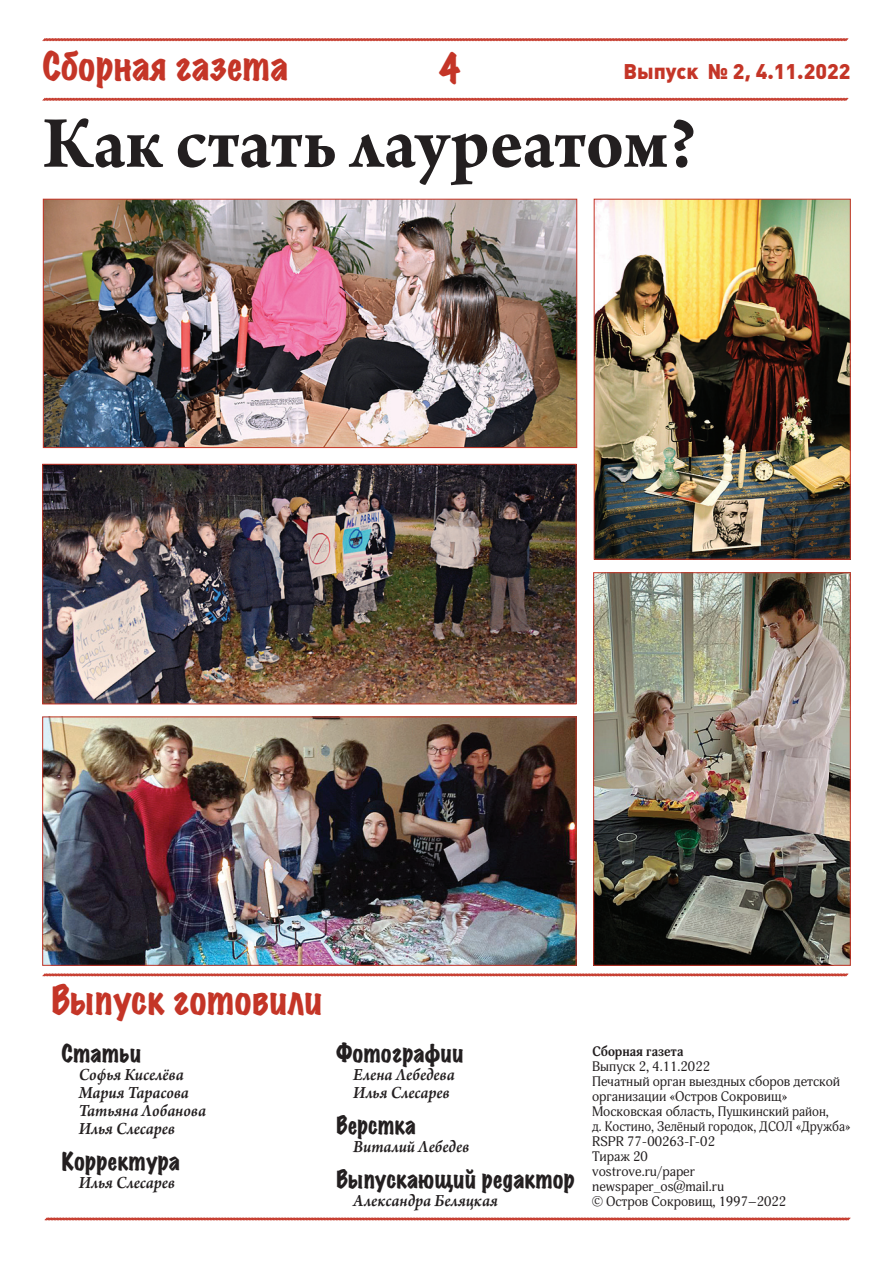
<style>
.page{position:relative;width:893px;height:1263px;background:#fff}
.page>*{position:absolute;margin:0;border:0;box-sizing:border-box;transform-origin:0 0}
.t1{font:700 78px "Arno Pro";color:#231f20;scale:.95 1}
.t2{font:expanded 35.85px "Marker Felt";color:#c43527;scale:.94 1}
.t3{font:expanded 35.85px "Marker Felt";color:#c43527;scale:.87 1}
.t4{font:expanded 22.5px "Marker Felt";color:#231f20;scale:.94 1}
.t5{font:expanded 22.5px "Marker Felt";color:#231f20;scale:.93 1}
.t6{font:expanded 22.5px "Marker Felt";color:#231f20;scale:.9 1}
.t7{font:900 21px "Plumb";color:#c43527}
.t8{font:italic 600 18px/18px "Arno Pro";letter-spacing:-.005em;color:#231f20;scale:.94 1}
.t9{font:13.5px/15px "Adonis";color:#231f20}
.t10{font:700 13.5px "Adonis";color:#231f20}
</style>
<div class="page">
<svg style="left:42px;top:38px;width:807px;height:4px;background:#da827a"></svg>
<svg style="left:42px;top:973px;width:807px;height:4px;background:#da827a"></svg>
<svg style="left:44px;top:1217px;width:807px;height:4px;background:#da827a"></svg>
<svg style="left:42px;top:97px;width:807px;height:4px;background:#da827a"></svg>
<img style="left:596px;top:201px;width:253px;height:357px">
<div style="left:594px;top:199px;width:257px;height:361px;border:1px solid #c43527"></div>
<img style="left:595px;top:574px;width:254px;height:390px">
<div style="left:593px;top:572px;width:258px;height:394px;border:1px solid #c43527"></div>
<img style="left:45px;top:201px;width:530px;height:245px">
<div style="left:43px;top:199px;width:534px;height:249px;border:1px solid #c43527"></div>
<img style="left:44px;top:466px;width:530px;height:236px">
<div style="left:42px;top:464px;width:534px;height:240px;border:1px solid #c43527"></div>
<img style="left:44px;top:718px;width:530px;height:246px">
<div style="left:42px;top:716px;width:534px;height:250px;border:1px solid #c43527"></div>
<h2 class="t2" style="left:43px;top:39px;width:263px">Сборная газета</h2>
<h2 class="t3" style="left:439px;top:42px;width:25px">4</h2>
<h3 class="t7" style="left:623px;top:59px;width:228px">Выпуск № 2, 4.11.2022</h3>
<h1 class="t1" style="left:43px;top:98px;width:690px">Как стать лауреатом?</h1>
<h2 class="t2" style="left:51px;top:974px;width:291px">Выпуск готовили</h2>
<h3 class="t4" style="left:62px;top:1037px;width:86px">Статьи</h3>
<h3 class="t8" style="left:79px;top:1066px;width:137px">Софья Киселёва<br>Мария Тарасова<br>Татьяна Лобанова<br>Илья Слесарев</h3>
<h3 class="t4" style="left:62px;top:1145px;width:128px">Корректура</h3>
<h3 class="t8" style="left:79px;top:1174px;width:104px">Илья Слесарев</h3>
<h3 class="t4" style="left:336px;top:1037px;width:137px">Фотографии</h3>
<h3 class="t8" style="left:353px;top:1066px;width:109px">Елена Лебедева<br>Илья Слесарев</h3>
<h3 class="t6" style="left:336px;top:1109px;width:90px">Верстка</h3>
<h3 class="t8" style="left:353px;top:1138px;width:125px">Виталий Лебедев</h3>
<h3 class="t5" style="left:336px;top:1163px;width:258px">Выпускающий редактор</h3>
<h3 class="t8" style="left:353px;top:1192px;width:155px">Александра Беляцкая</h3>
<p class="t10" style="left:592px;top:1044px;width:93px">Сборная газета</p>
<p class="t9" style="left:592px;top:1059px;width:260px">Выпуск 2, 4.11.2022<br>Печатный орган выездных сборов детской организации «Остров Сокровищ»<br>Московская область, Пушкинский район,<br>д. Костино, Зелёный городок, ДСОЛ «Дружба»<br>RSPR 77-00263-Г-02<br>Тираж 20<br>vostrove.ru/paper<br>newspaper_os@mail.ru<br>© Остров Сокровищ, 1997–2022</p>
</div>
